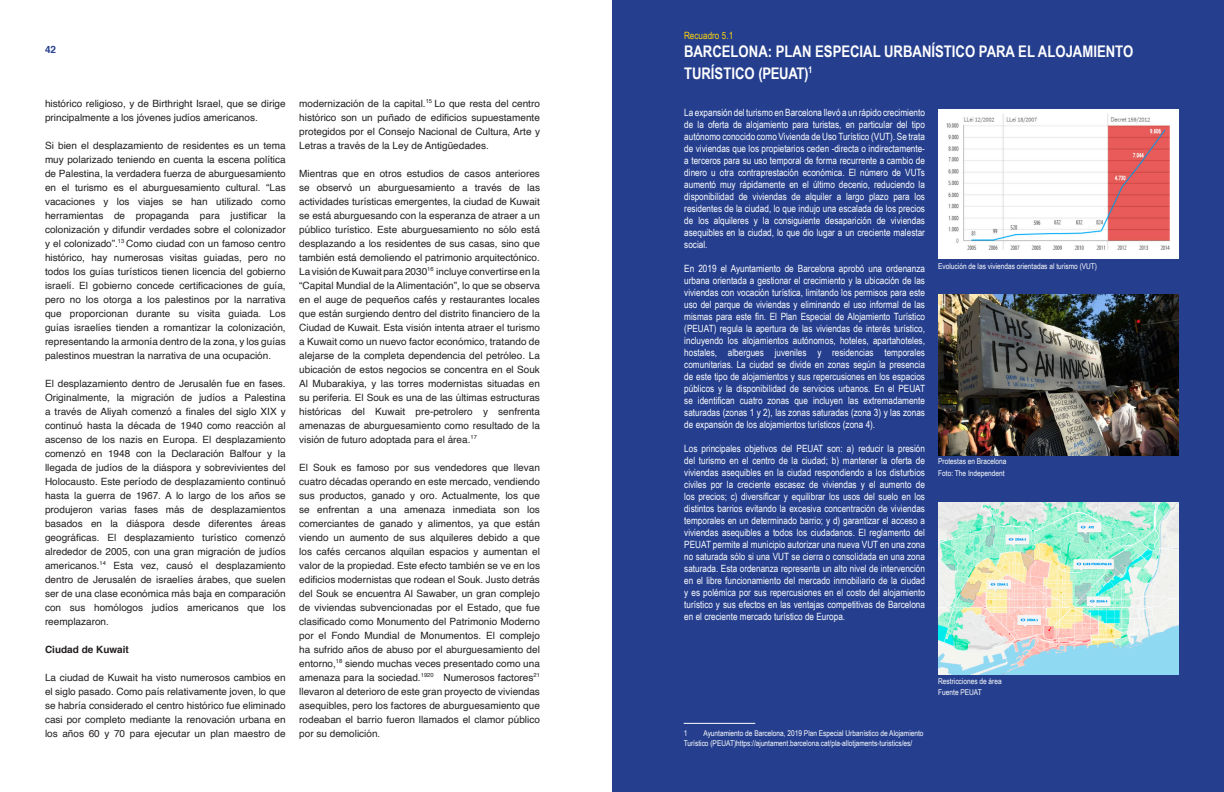
<style>
.page{position:relative;width:1224px;height:792px;background:#fff}
.page>*{position:absolute;margin:0;border:0;box-sizing:border-box;transform-origin:0 0}
.t1{font:700 16px/22px "Arial Narrow";color:#fff}
.t2{font:10px/14px "Helvetica";color:#231f20;text-align:justify}
.t3{font:10px/12px "Arial Narrow";color:#fff;text-align:justify}
.t4{font:700 10px "Helvetica";color:#231f20}
.t5{font:10px "Arial Narrow";color:#fcd10d}
.t6{font:700 10px "Helvetica";color:#27408e}
.t7{font:8px/10px "Arial Narrow";color:#fff}
</style>
<div class="page">
<div style="left:612px;top:0;width:612px;height:792px;background:#253f8e"></div>
<img style="left:938px;top:109px;width:241px;height:150px">
<img style="left:938px;top:295px;width:241px;height:160px">
<img style="left:939px;top:503px;width:240px;height:171px">
<hr style="left:684px;top:723px;width:71px;height:1px;background:#fff">
<p class="t6" style="left:45px;top:41px;width:13px">42</p>
<p class="t2" style="left:45px;top:96px;width:242px">histórico religioso, y de Birthright Israel, que se dirige principalmente a los jóvenes judíos americanos.</p>
<p class="t2" style="left:45px;top:138px;width:242px">Si bien el desplazamiento de residentes es un tema muy polarizado teniendo en cuenta la escena política de Palestina, la verdadera fuerza de aburguesamiento en el turismo es el aburguesamiento cultural. “Las vacaciones y los viajes se han utilizado como herramientas de propaganda para justificar la colonización y difundir verdades sobre el colonizador y el colonizado”.<sup>13</sup> Como ciudad con un famoso centro histórico, hay numerosas visitas guiadas, pero no todos los guías turísticos tienen licencia del gobierno israelí. El gobierno concede certificaciones de guía, pero no los otorga a los palestinos por la narrativa que proporcionan durante su visita guiada. Los guías israelíes tienden a romantizar la colonización, representando la armonía dentro de la zona, y los guías palestinos muestran la narrativa de una ocupación.</p>
<p class="t2" style="left:45px;top:376px;width:242px">El desplazamiento dentro de Jerusalén fue en fases.<br>Originalmente, la migración de judíos a Palestina a través de Aliyah comenzó a finales del siglo XIX y continuó hasta la década de 1940 como reacción al ascenso de los nazis en Europa. El desplazamiento comenzó en 1948 con la Declaración Balfour y la llegada de judíos de la diáspora y sobrevivientes del Holocausto. Este período de desplazamiento continuó hasta la guerra de 1967. A lo largo de los años se produjeron varias fases más de desplazamientos basados en la diáspora desde diferentes áreas geográficas. El desplazamiento turístico comenzó alrededor de 2005, con una gran migración de judíos americanos.<sup>14</sup> Esta vez, causó el desplazamiento dentro de Jerusalén de israelíes árabes, que suelen ser de una clase económica más baja en comparación con sus homólogos judíos americanos que los reemplazaron.</p>
<p class="t4" style="left:45px;top:641px;width:85px">Ciudad de Kuwait</p>
<p class="t2" style="left:45px;top:670px;width:242px">La ciudad de Kuwait ha visto numerosos cambios en el siglo pasado. Como país relativamente joven, lo que se habría considerado el centro histórico fue eliminado casi por completo mediante la renovación urbana en los años 60 y 70 para ejecutar un plan maestro de</p>
<p class="t2" style="left:299px;top:96px;width:242px">modernización de la capital.<sup>15</sup> Lo que resta del centro histórico son un puñado de edificios supuestamente protegidos por el Consejo Nacional de Cultura, Arte y Letras a través de la Ley de Antigüedades.</p>
<p class="t2" style="left:299px;top:166px;width:242px">Mientras que en otros estudios de casos anteriores se observó un aburguesamiento a través de las actividades turísticas emergentes, la ciudad de Kuwait se está aburguesando con la esperanza de atraer a un público turístico. Este aburguesamiento no sólo está desplazando a los residentes de sus casas, sino que también está demoliendo el patrimonio arquitectónico.<br>La visión de Kuwait para 2030<sup>16</sup> incluye convertirse en la “Capital Mundial de la Alimentación”, lo que se observa en el auge de pequeños cafés y restaurantes locales que están surgiendo dentro del distrito financiero de la Ciudad de Kuwait. Esta visión intenta atraer el turismo a Kuwait como un nuevo factor económico, tratando de alejarse de la completa dependencia del petróleo. La ubicación de estos negocios se concentra en el Souk Al Mubarakiya, y las torres modernistas situadas en su periferia. El Souk es una de las últimas estructuras históricas del Kuwait pre-petrolero y senfrenta amenazas de aburguesamiento como resultado de la visión de futuro adoptada para el área.<sup>17</sup></p>
<p class="t2" style="left:299px;top:460px;width:242px">El Souk es famoso por sus vendedores que llevan cuatro décadas operando en este mercado, vendiendo sus productos, ganado y oro. Actualmente, los que se enfrentan a una amenaza inmediata son los comerciantes de ganado y alimentos, ya que están viendo un aumento de sus alquileres debido a que los cafés cercanos alquilan espacios y aumentan el valor de la propiedad. Este efecto también se ve en los edificios modernistas que rodean el Souk. Justo detrás del Souk se encuentra Al Sawaber, un gran complejo de viviendas subvencionadas por el Estado, que fue clasificado como Monumento del Patrimonio Moderno por el Fondo Mundial de Monumentos. El complejo ha sufrido años de abuso por el aburguesamiento del entorno,<sup>18</sup> siendo muchas veces presentado como una amenaza para la sociedad.<sup>1920</sup> Numerosos factores<sup>21 </sup>llevaron al deterioro de este gran proyecto de viviendas asequibles, pero los factores de aburguesamiento que rodeaban el barrio fueron llamados el clamor público por su demolición.</p>
<p class="t5" style="left:684px;top:28px;width:51px">Recuadro 5.1</p>
<p class="t1" style="left:684px;top:39px;width:451px">BARCELONA: PLAN ESPECIAL URBANÍSTICO PARA EL ALOJAMIENTO<br>TURÍSTICO (PEUAT)<sup>1</sup></p>
<p class="t3" style="left:684px;top:106px;width:242px">La expansión del turismo en Barcelona llevó a un rápido crecimiento de la oferta de alojamiento para turistas, en particular del tipo autónomo conocido como Vivienda de Uso Turístico (VUT). Se trata de viviendas que los propietarios ceden -directa o indirectamente&shy;a terceros para su uso temporal de forma recurrente a cambio de dinero u otra contraprestación económica. El número de VUTs aumentó muy rápidamente en el último decenio, reduciendo la disponibilidad de viviendas de alquiler a largo plazo para los residentes de la ciudad, lo que indujo una escalada de los precios de los alquileres y la consiguiente desaparición de viviendas asequibles en la ciudad, lo que dio lugar a un creciente malestar social.</p>
<p class="t3" style="left:684px;top:262px;width:242px">En 2019 el Ayuntamiento de Barcelona aprobó una ordenanza urbana orientada a gestionar el crecimiento y la ubicación de las viviendas con vocación turística, limitando los permisos para este uso del parque de viviendas y eliminando el uso informal de las mismas para este fin. El Plan Especial de Alojamiento Turístico (PEUAT) regula la apertura de las viviendas de interés turístico, incluyendo los alojamientos autónomos, hoteles, apartahoteles, hostales, albergues juveniles y residencias temporales comunitarias. La ciudad se divide en zonas según la presencia de este tipo de alojamientos y sus repercusiones en los espacios públicos y la disponibilidad de servicios urbanos. En el PEUAT se identifican cuatro zonas que incluyen las extremadamente saturadas (zonas 1 y 2), las zonas saturadas (zona 3) y las zonas de expansión de los alojamientos turísticos (zona 4).</p>
<p class="t3" style="left:684px;top:442px;width:242px">Los principales objetivos del PEUAT son: a) reducir la presión del turismo en el centro de la ciudad; b) mantener la oferta de viviendas asequibles en la ciudad respondiendo a los disturbios civiles por la creciente escasez de viviendas y el aumento de los precios; c) diversificar y equilibrar los usos del suelo en los distintos barrios evitando la excesiva concentración de viviendas temporales en un determinado barrio; y d) garantizar el acceso a viviendas asequibles a todos los ciudadanos. El reglamento del PEUAT permite al municipio autorizar una nueva VUT en una zona no saturada sólo si una VUT se cierra o consolidada en una zona saturada. Esta ordenanza representa un alto nivel de intervención en el libre funcionamiento del mercado inmobiliario de la ciudad y es polémica por sus repercusiones en el costo del alojamiento turístico y sus efectos en las ventajas competitivas de Barcelona en el creciente mercado turístico de Europa.</p>
<p class="t7" style="left:938px;top:260px;width:160px">Evolución de las viviendas orientadas al turismo (VUT)</p>
<p class="t7" style="left:938px;top:456px;width:70px">Protestas en Bracelona</p>
<p class="t7" style="left:938px;top:467px;width:68px">Foto: The Independent</p>
<p class="t7" style="left:684px;top:727px;width:241px;text-indent:20px">Ayuntamiento de Barcelona, 2019 Plan Especial Urbanístico de Alojamiento<br>Turístico (PEUAT)https://ajuntament.barcelona.cat/pla-allotjaments-turistics/es/</p>
<p class="t7" style="left:684px;top:727px;width:5px">1</p>
<p class="t7" style="left:938px;top:676px;width:65px">Restricciones de área</p>
<p class="t7" style="left:938px;top:687px;width:45px">Fuente PEUAT</p>
</div>
